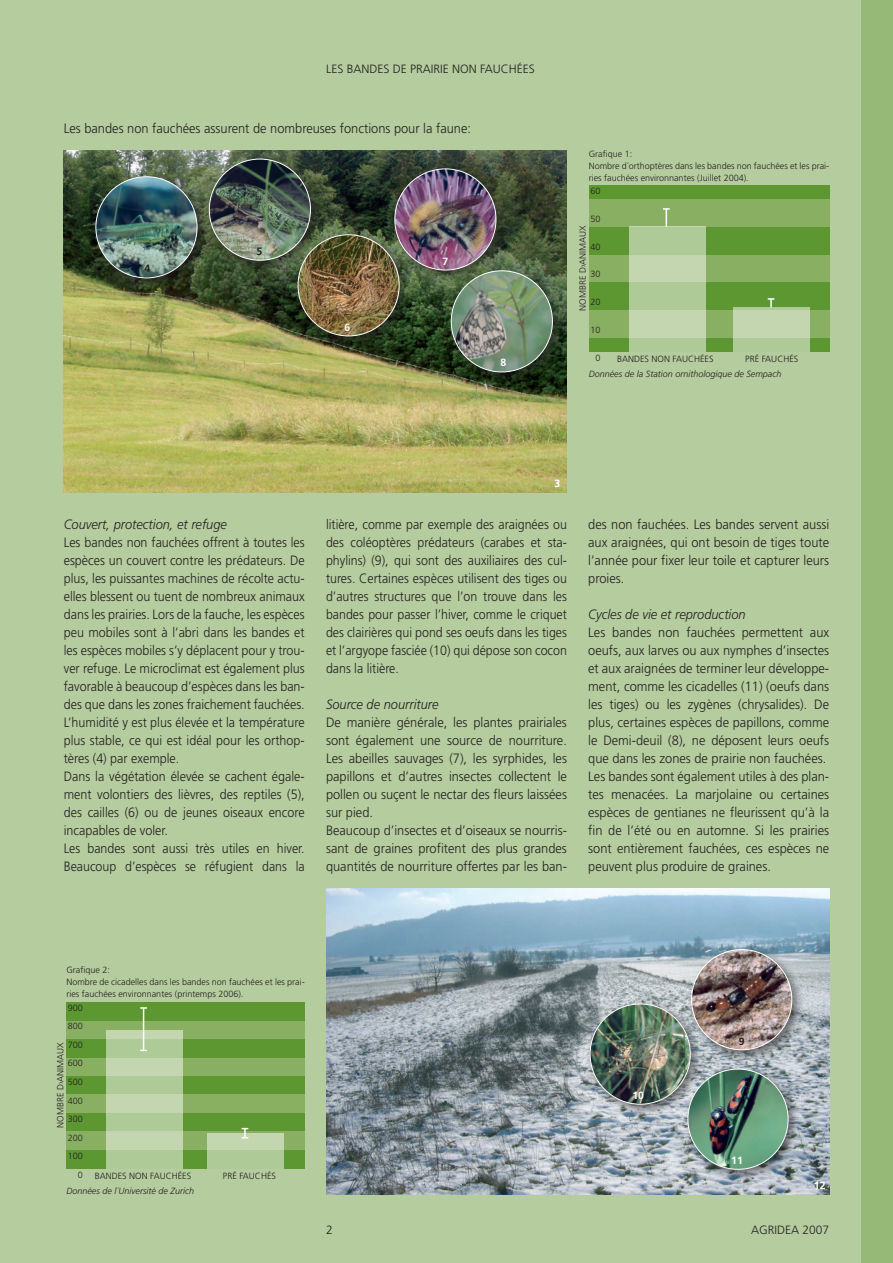
<style>
.page{position:relative;width:893px;height:1263px;background:#b5cc9e}
.page>*{position:absolute;margin:0;border:0;box-sizing:border-box;transform-origin:0 0}
.t1{font:300 13.5px/18px "Frutiger";color:#231f20;text-align:justify;scale:.95 1}
.t2{font:300 13.5px/18px "Frutiger";color:#231f20;text-align:justify;scale:.93 1}
.t3{font:300 13.5px/18px "Frutiger";color:#231f20;scale:.92 1}
.t4{font:italic 300 13.5px "Frutiger";color:#231f20;scale:.95 1}
.t5{font:300 12px "Frutiger";color:#231f20}
.t6{font:700 10.5px "Frutiger";color:#fff}
.t7{font:700 10.5px "Frutiger";color:#231f20}
.t8{font:300 9px/12px "Frutiger";color:#231f20}
.t9{font:italic 300 9px "Frutiger";color:#231f20}
</style>
<div class="page">
<img style="left:64px;top:151px;width:503px;height:342px">
<img style="left:326px;top:889px;width:503px;height:306px">
<div style="left:861px;top:0;width:32px;height:1263px;background:#96b977"></div>
<div style="left:687px;top:945px;width:117px;height:117px;background:#231f20;opacity:.55"></div>
<img style="left:692px;top:949px;width:100px;height:101px;border-radius:50px">
<div style="left:586px;top:999px;width:117px;height:118px;background:#231f20;opacity:.55"></div>
<img style="left:590px;top:1004px;width:100px;height:99px">
<div style="left:683px;top:1065px;width:118px;height:117px;background:#231f20;opacity:.55"></div>
<img style="left:688px;top:1069px;width:100px;height:100px;border-radius:50px">
<div style="left:589px;top:185px;width:240px;height:167px;background:#5c9731"></div>
<div style="left:589px;top:199px;width:240px;height:28px;background:#88af62"></div>
<div style="left:589px;top:255px;width:240px;height:27px;background:#88af62"></div>
<div style="left:589px;top:310px;width:240px;height:28px;background:#88af62"></div>
<svg style="left:629px;top:226px;width:76px;height:126px;background:#b6cfa2"></svg>
<svg style="left:733px;top:307px;width:76px;height:45px;background:#bad1a6"></svg>
<svg style="left:663px;top:208px;width:7px;height:19px"></svg>
<svg style="left:768px;top:298px;width:6px;height:9px"></svg>
<div style="left:66px;top:1002px;width:239px;height:19px;background:#5c9731"></div>
<div style="left:66px;top:1021px;width:239px;height:19px;background:#88af62"></div>
<div style="left:66px;top:1039px;width:239px;height:19px;background:#5c9731"></div>
<div style="left:66px;top:1057px;width:239px;height:19px;background:#88af62"></div>
<div style="left:66px;top:1076px;width:239px;height:19px;background:#5c9731"></div>
<div style="left:66px;top:1094px;width:239px;height:19px;background:#88af62"></div>
<div style="left:66px;top:1113px;width:239px;height:19px;background:#5c9731"></div>
<div style="left:66px;top:1131px;width:239px;height:19px;background:#88af62"></div>
<div style="left:66px;top:1150px;width:238px;height:19px;background:#5c9731"></div>
<div style="left:106px;top:1030px;width:77px;height:139px;background:linear-gradient(to right,#b8d0a3,#b8d0a3)"></div>
<div style="left:207px;top:1134px;width:76px;height:35px;background:linear-gradient(to right,#b7cfa2,#b7cfa2)"></div>
<hr style="left:143px;top:1008px;width:1px;height:42px;background:#fff">
<svg style="left:140px;top:1007px;width:7px;height:2px"></svg>
<svg style="left:242px;top:1128px;width:6px;height:10px"></svg>
<div style="left:447px;top:266px;width:118px;height:119px;background:#231f20;opacity:.55"></div>
<img style="left:451px;top:271px;width:101px;height:101px;border-radius:50px">
<div style="left:390px;top:165px;width:119px;height:118px;background:#231f20;opacity:.56"></div>
<img style="left:395px;top:169px;width:101px;height:101px;border-radius:51px">
<div style="left:92px;top:172px;width:118px;height:119px;background:#231f20;opacity:.55"></div>
<img style="left:96px;top:177px;width:101px;height:100px">
<div style="left:205px;top:155px;width:118px;height:118px;background:#231f20;opacity:.55"></div>
<img style="left:209px;top:159px;width:101px;height:101px;border-radius:51px">
<div style="left:294px;top:230px;width:118px;height:119px;background:#231f20;opacity:.55"></div>
<img style="left:298px;top:235px;width:101px;height:101px;border-radius:51px">
<p class="t5" style="left:326px;top:62px;width:210px">LES BANDES DE PRAIRIE NON FAUCHÉES</p>
<p class="t1" style="left:64px;top:119px;width:430px">Les bandes non fauchées assurent de nombreuses fonctions pour la faune:</p>
<p class="t7" style="left:144px;top:262px;width:7px">4</p>
<p class="t7" style="left:256px;top:245px;width:7px">5</p>
<p class="t6" style="left:344px;top:321px;width:7px">6</p>
<p class="t6" style="left:443px;top:255px;width:7px">7</p>
<p class="t6" style="left:500px;top:356px;width:7px">8</p>
<p class="t8" style="left:589px;top:147px;width:45px">Grafique 1:</p>
<p class="t8" style="left:589px;top:159px;width:242px">Nombre d´orthoptères dans les bandes non fauchées et les prai&shy;ries fauchées environnantes (Juillet 2004).</p>
<p class="t8" style="left:590px;top:185px;width:12px">60</p>
<p class="t8" style="left:590px;top:213px;width:12px">50</p>
<p class="t8" style="left:590px;top:240px;width:12px">40</p>
<p class="t8" style="left:590px;top:268px;width:12px">30</p>
<p class="t8" style="left:590px;top:296px;width:12px">20</p>
<p class="t8" style="left:590px;top:324px;width:12px">10</p>
<p class="t8" style="left:595px;top:351px;width:7px">0</p>
<p class="t8" style="left:577px;top:311px;width:87px;rotate:-90deg">NOMBRE D›ANIMAUX</p>
<p class="t8" style="left:617px;top:353px;width:98px">BANDES NON FAUCHÉES</p>
<p class="t8" style="left:745px;top:353px;width:55px">PRÉ FAUCHÉS</p>
<p class="t9" style="left:589px;top:369px;width:194px">Données de la Station ornithologique de Sempach</p>
<p class="t4" style="left:64px;top:517px;width:173px">Couvert, protection, et refuge</p>
<p class="t2" style="left:64px;top:533px;width:261px">Les bandes non fauchées offrent à toutes les espèces un couvert contre les prédateurs. De plus, les puissantes machines de récolte actu&shy;elles blessent ou tuent de nombreux animaux dans les prairies. Lors de la fauche, les espèces peu mobiles sont à l’abri dans les bandes et les espèces mobiles s’y déplacent pour y trou&shy;ver refuge. Le microclimat est également plus favorable à beaucoup d’espèces dans les ban&shy;des que dans les zones fraichement fauchées.<br>L’humidité y est plus élevée et la température plus stable, ce qui est idéal pour les orthop&shy;tères (4) par exemple.</p>
<p class="t2" style="left:64px;top:767px;width:261px">Dans la végétation élevée se cachent égale&shy;ment volontiers des lièvres, des reptiles (5), des cailles (6) ou de jeunes oiseaux encore incapables de voler.</p>
<p class="t3" style="left:64px;top:839px;width:263px">Les bandes sont aussi très utiles en hiver.<br>Beaucoup d’espèces se réfugient dans la</p>
<p class="t6" style="left:554px;top:477px;width:7px">3</p>
<p class="t3" style="left:326px;top:515px;width:263px;text-align:justify">litière, comme par exemple des araignées ou des coléoptères prédateurs (carabes et sta&shy;phylins) (9), qui sont des auxiliaires des cul&shy;tures. Certaines espèces utilisent des tiges ou d’autres structures que l’on trouve dans les bandes pour passer l’hiver, comme le criquet des clairières qui pond ses oeufs dans les tiges et l’argyope fasciée (10) qui dépose son cocon dans la litière.</p>
<p class="t4" style="left:326px;top:697px;width:120px">Source de nourriture</p>
<p class="t1" style="left:326px;top:713px;width:255px">De manière générale, les plantes prairiales sont également une source de nourriture.<br>Les abeilles sauvages (7), les syrphides, les papillons et d’autres insectes collectent le pollen ou suçent le nectar des fleurs laissées sur pied.</p>
<p class="t1" style="left:326px;top:821px;width:255px">Beaucoup d’insectes et d’oiseaux se nourris&shy;sant de graines profitent des plus grandes quantités de nourriture offertes par les ban-</p>
<p class="t1" style="left:588px;top:515px;width:255px">des non fauchées. Les bandes servent aussi aux araignées, qui ont besoin de tiges toute l’année pour fixer leur toile et capturer leurs proies.</p>
<p class="t4" style="left:588px;top:607px;width:167px">Cycles de vie et reproduction</p>
<p class="t1" style="left:588px;top:623px;width:255px">Les bandes non fauchées permettent aux oeufs, aux larves ou aux nymphes d’insectes et aux araignées de terminer leur développe&shy;ment, comme les cicadelles (11) (oeufs dans les tiges) ou les zygènes (chrysalides). De plus, certaines espèces de papillons, comme le Demi-deuil (8), ne déposent leurs oeufs que dans les zones de prairie non fauchées.</p>
<p class="t1" style="left:588px;top:767px;width:255px">Les bandes sont également utiles à des plan&shy;tes menacées. La marjolaine ou certaines espèces de gentianes ne fleurissent qu’à la fin de l’été ou en automne. Si les prairies sont entièrement fauchées, ces espèces ne peuvent plus produire de graines.</p>
<p class="t8" style="left:66px;top:964px;width:45px">Grafique 2:</p>
<p class="t8" style="left:66px;top:976px;width:240px">Nombre de cicadelles dans les bandes non fauchées et les prai&shy;ries fauchées environnantes (printemps 2006).</p>
<p class="t8" style="left:68px;top:1001px;width:17px">900</p>
<p class="t8" style="left:68px;top:1020px;width:17px">800</p>
<p class="t8" style="left:68px;top:1039px;width:17px">700</p>
<p class="t8" style="left:68px;top:1057px;width:17px">600</p>
<p class="t8" style="left:68px;top:1076px;width:17px">500</p>
<p class="t8" style="left:68px;top:1094px;width:17px">400</p>
<p class="t8" style="left:68px;top:1113px;width:17px">300</p>
<p class="t8" style="left:68px;top:1132px;width:17px">200</p>
<p class="t8" style="left:68px;top:1150px;width:17px">100</p>
<p class="t8" style="left:54px;top:1128px;width:87px;rotate:-90deg">NOMBRE D›ANIMAUX</p>
<p class="t8" style="left:78px;top:1169px;width:7px">0</p>
<p class="t8" style="left:223px;top:1170px;width:55px">PRÉ FAUCHÉS</p>
<p class="t9" style="left:66px;top:1186px;width:129px">Données de l´Université de Zurich</p>
<p class="t8" style="left:95px;top:1170px;width:98px">BANDES NON FAUCHÉES</p>
<p class="t6" style="left:632px;top:1089px;width:13px">10</p>
<p class="t7" style="left:739px;top:1035px;width:7px">9</p>
<p class="t6" style="left:731px;top:1154px;width:13px">11</p>
<p class="t6" style="left:814px;top:1179px;width:13px">12</p>
<p class="t5" style="left:326px;top:1223px;width:8px">2</p>
<p class="t5" style="left:751px;top:1223px;width:80px">AGRIDEA 2007</p>
</div>
